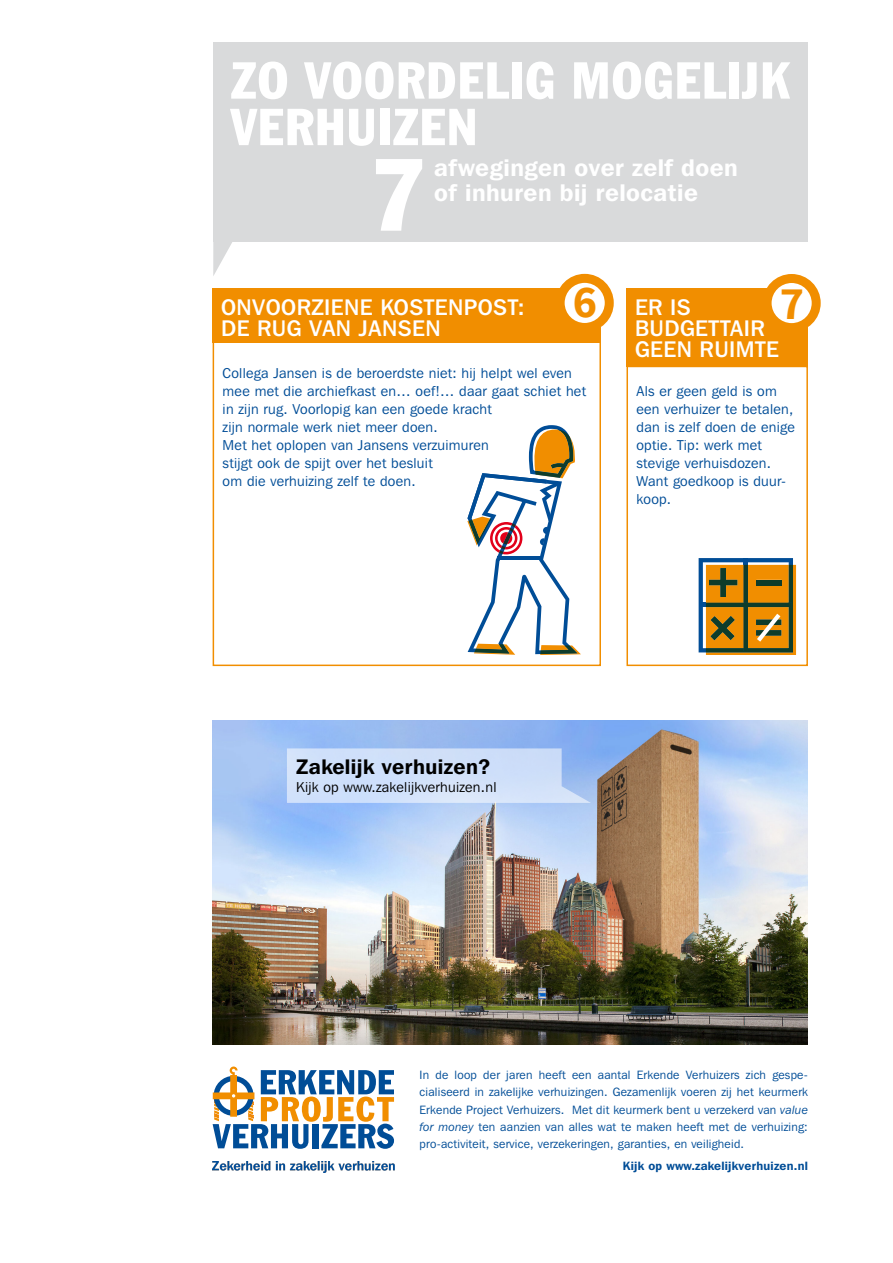
<style>
.page{position:relative;width:893px;height:1263px;background:#fff}
.page>*{position:absolute;margin:0;border:0;box-sizing:border-box;transform-origin:0 0}
.t1{font:condensed 100.5px "Franklin Gothic BT";color:#fff}
.KOP{font:condensed 51px/46.5px "Franklin Gothic BT";letter-spacing:.02em;color:#fff}
.t2{font:700 46.2px "Source Sans Pro";color:#f18e00}
.Subkop{font:600 24px/25.5px "Franklin Gothic IT Cby BT";letter-spacing:.02em;color:#fff}
.Panelkop{font:500 22.5px/21px "Franklin Gothic IT Cby BT";letter-spacing:.02em;color:#fff}
.Paneltekst{font:600 21px "Franklin Gothic IT Cby BT";letter-spacing:.02em;color:#000}
.Paneltekst-2{font:14.25px/18px "Franklin Gothic IT Cby BT";letter-spacing:.02em;color:#004d97}
.Paneltekst-3{font:14.25px "Franklin Gothic IT Cby BT";letter-spacing:.02em;color:#000}
.Paneltekst-4{font:12px/17.2px "Franklin Gothic IT Cby BT";letter-spacing:.02em;color:#004d97;text-align:justify}
.Paneltekst-5{font:600 12px "Franklin Gothic IT Cby BT";letter-spacing:.02em;color:#004d97}
.s1{font-style:italic}
</style>
<div class="page">
<div style="left:626px;top:366px;width:182px;height:300px;border:2px solid #f18e00"></div>
<div style="left:213px;top:336px;width:388px;height:330px;border:2px solid #f18e00"></div>
<div style="left:626px;top:288px;width:182px;height:79px;background:#f18e00"></div>
<div style="left:213px;top:288px;width:388px;height:55px;background:#f18e00"></div>
<div style="left:213px;top:43px;width:595px;height:199px;background:#d9dadb"></div>
<svg style="left:767px;top:278px;width:49px;height:50px"></svg>
<div style="left:763px;top:274px;width:58px;height:58px;border:9px solid #f18e00;border-radius:50%"></div>
<svg style="left:560px;top:278px;width:49px;height:49px"></svg>
<div style="left:556px;top:274px;width:58px;height:58px;border:9px solid #f18e00;border-radius:50%"></div>
<svg style="left:213px;top:242px;width:19px;height:34px"></svg>
<svg style="left:467px;top:425px;width:114px;height:230px"></svg>
<svg style="left:699px;top:558px;width:97px;height:97px;background:#a27b2b"></svg>
<svg style="left:213px;top:1066px;width:181px;height:83px"></svg>
<img style="left:213px;top:1161px;width:181px;height:12px">
<img style="left:213px;top:720px;width:595px;height:324px">
<svg style="left:287px;top:748px;width:304px;height:55px;background:#cbddf8"></svg>
<p class="KOP" style="left:231px;top:56px;width:560px">ZO VOORDELIG MOGELIJK<br>VERHUIZEN</p>
<p class="t1" style="left:369px;top:129px;width:58px">7</p>
<p class="Subkop" style="left:434px;top:154px;width:305px">afwegingen over zelf doen of inhuren bij relocatie</p>
<p class="Panelkop" style="left:221px;top:296px;width:305px">ONVOORZIENE KOSTENPOST:<br>DE RUG VAN JANSEN</p>
<p class="t2" style="left:573px;top:272px;width:26px">6</p>
<p class="t2" style="left:780px;top:274px;width:26px">7</p>
<p class="Panelkop" style="left:635px;top:296px;width:145px">ER IS<br>BUDGETTAIR<br>GEEN RUIMTE</p>
<p class="Paneltekst-2" style="left:223px;top:364px;width:365px">Collega Jansen is de beroerdste niet: hij helpt wel even mee met die archiefkast en… oef!… daar gaat schiet het in zijn rug. Voorlopig kan een goede kracht</p>
<p class="Paneltekst-2" style="left:223px;top:418px;width:217px">zijn normale werk niet meer doen.</p>
<p class="Paneltekst-2" style="left:223px;top:436px;width:268px">Met het oplopen van Jansens verzuimuren</p>
<p class="Paneltekst-2" style="left:223px;top:454px;width:212px">stijgt ook de spijt over het besluit</p>
<p class="Paneltekst-2" style="left:223px;top:472px;width:195px">om die verhuizing zelf te doen.</p>
<p class="Paneltekst-2" style="left:636px;top:382px;width:160px">Als er geen geld is om een verhuizer te betalen, dan is zelf doen de enige optie. Tip: werk met stevige verhuisdozen.<br>Want goedkoop is duur&shy;koop.</p>
<p class="Paneltekst" style="left:296px;top:753px;width:195px">Zakelijk verhuizen?</p>
<p class="Paneltekst-3" style="left:296px;top:778px;width:202px">Kijk op www.zakelijkverhuizen.nl</p>
<p class="Paneltekst-4" style="left:420px;top:1066px;width:390px">In de loop der jaren heeft een aantal Erkende Verhuizers zich gespe&shy;cialiseerd in zakelijke verhuizingen. Gezamenlijk voeren zij het keurmerk Erkende Project Verhuizers. Met dit keurmerk bent u verzekerd van <span class="s1">value for money</span> ten aanzien van alles wat te maken heeft met de verhuizing: pro-activiteit, service, verzekeringen, garanties, en veiligheid.</p>
<p class="Paneltekst-5" style="left:623px;top:1158px;width:186px">Kijk op www.zakelijkverhuizen.nl</p>
</div>
